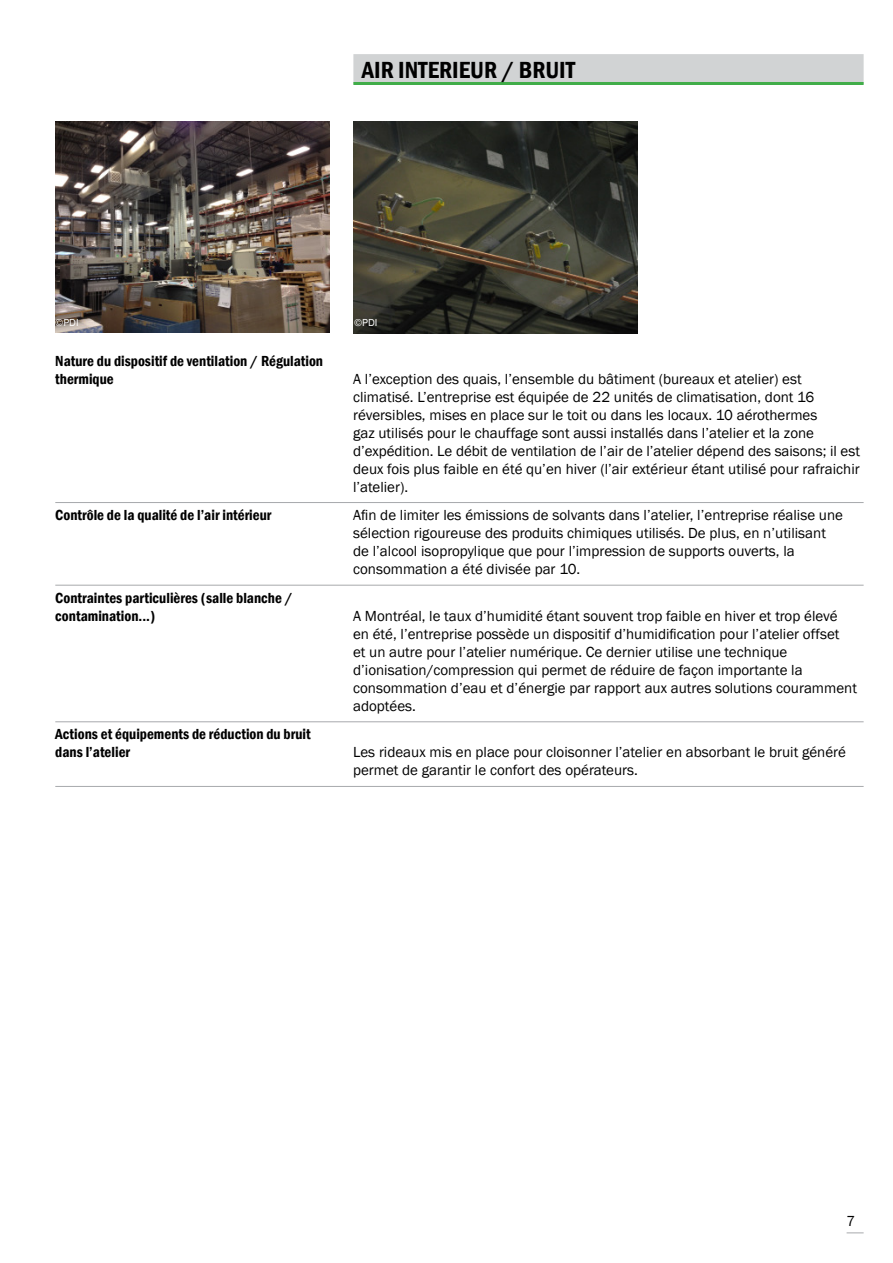
<style>
.page{position:relative;width:893px;height:1263px;background:#fff}
.page>*{position:absolute;margin:0;border:0;box-sizing:border-box;transform-origin:0 0}
.t1{font:600 condensed 24px "Franklin Gothic";color:#000}
.t2{font:15px/18px "Franklin Gothic";color:#000}
.t3{font:600 condensed 15px/18px "Franklin Gothic";color:#000}
.t4{font:10.5px "Franklin Gothic";color:#fff}
</style>
<div class="page">
<svg style="left:846px;top:1233px;width:17px;height:1px"></svg>
<div style="left:353px;top:54px;width:510px;height:30px;background:#d1d3d4"></div>
<hr style="left:353px;top:82px;width:510px;height:3px;background:#41ad49">
<img style="left:354px;top:121px;width:283px;height:213px">
<img style="left:55px;top:121px;width:274px;height:212px">
<hr style="left:55px;top:502px;width:808px;height:1px;background:#a7a9ac">
<hr style="left:55px;top:585px;width:808px;height:1px;background:#a7a9ac">
<hr style="left:55px;top:721px;width:808px;height:1px;background:#a7a9ac">
<hr style="left:55px;top:786px;width:808px;height:1px;background:#a7a9ac">
<h1 class="t1" style="left:362px;top:60px;width:215px">AIR INTERIEUR / BRUIT</h1>
<p class="t4" style="left:55px;top:318px;width:25px">©PDI</p>
<p class="t4" style="left:354px;top:318px;width:25px">©PDI</p>
<p class="t3" style="left:55px;top:352px;width:269px">Nature du dispositif de ventilation / Régulation thermique</p>
<p class="t2" style="left:353px;top:370px;width:508px">A l’exception des quais, l’ensemble du bâtiment (bureaux et atelier) est climatisé. L’entreprise est équipée de 22 unités de climatisation, dont 16 réversibles, mises en place sur le toit ou dans les locaux. 10 aérothermes<br>gaz utilisés pour le chauffage sont aussi installés dans l’atelier et la zone d’expédition. Le débit de ventilation de l’air de l’atelier dépend des saisons; il est deux fois plus faible en été qu’en hiver (l’air extérieur étant utilisé pour rafraichir l’atelier).</p>
<p class="t3" style="left:55px;top:507px;width:218px">Contrôle de la qualité de l’air intérieur</p>
<p class="t2" style="left:353px;top:507px;width:491px">Afin de limiter les émissions de solvants dans l’atelier, l’entreprise réalise une sélection rigoureuse des produits chimiques utilisés. De plus, en n’utilisant de l’alcool isopropylique que pour l’impression de supports ouverts, la consommation a été divisée par 10.</p>
<p class="t3" style="left:55px;top:590px;width:239px">Contraintes particulières (salle blanche / contamination...)</p>
<p class="t2" style="left:353px;top:608px;width:505px">A Montréal, le taux d’humidité étant souvent trop faible en hiver et trop élevé en été, l’entreprise possède un dispositif d’humidification pour l’atelier offset<br>et un autre pour l’atelier numérique. Ce dernier utilise une technique d’ionisation/compression qui permet de réduire de façon importante la consommation d’eau et d’énergie par rapport aux autres solutions couramment adoptées.</p>
<p class="t3" style="left:55px;top:726px;width:257px">Actions et équipements de réduction du bruit dans l’atelier</p>
<p class="t2" style="left:353px;top:744px;width:494px">Les rideaux mis en place pour cloisonner l’atelier en absorbant le bruit généré permet de garantir le confort des opérateurs.</p>
<p class="t2" style="left:846px;top:1213px;width:10px">7</p>
</div>
